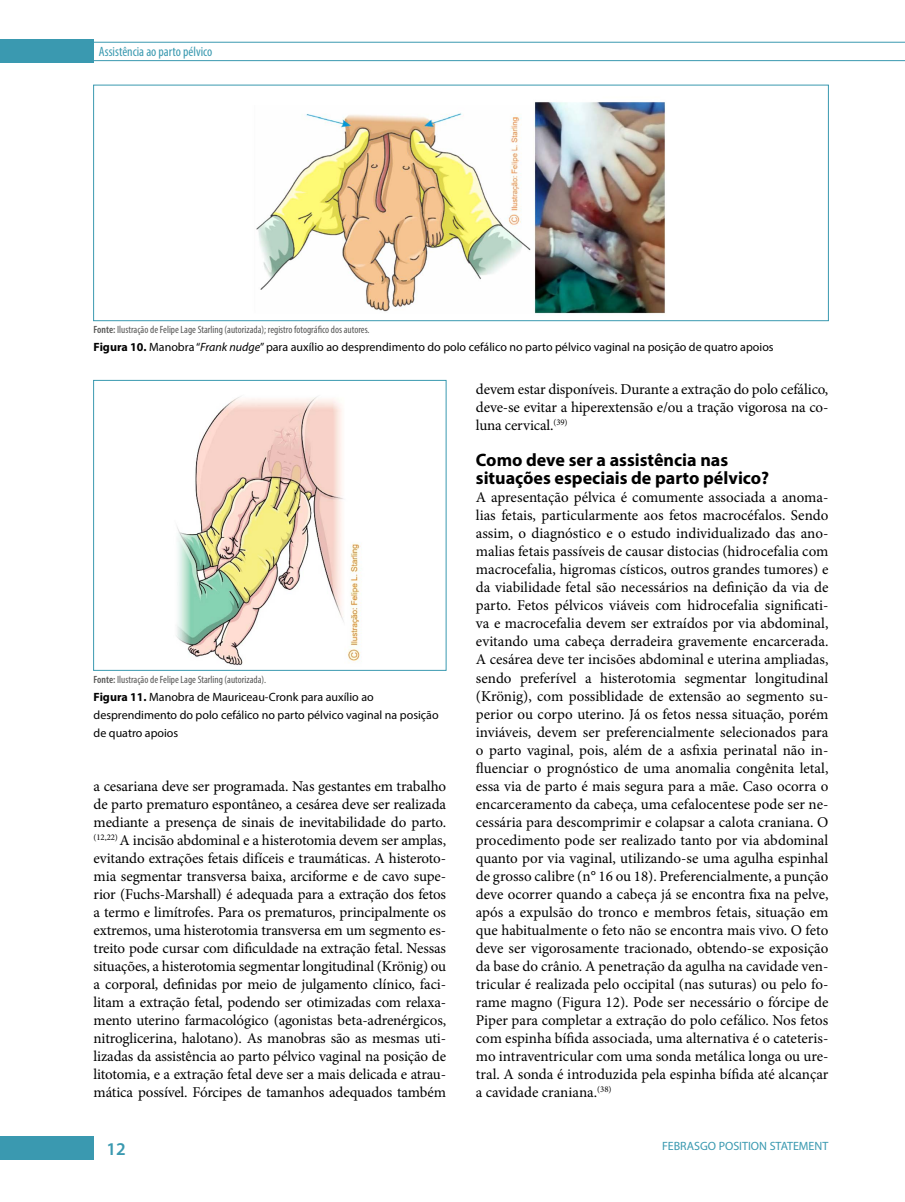
<style>
.page{position:relative;width:905px;height:1202px;background:#fff}
.page>*{position:absolute;margin:0;border:0;box-sizing:border-box;transform-origin:0 0}
.t1{font:700 18px/18px "Myriad Pro";color:#000}
.t2{font:600 18px "Myriad Pro";color:#3a99b0}
.t3{font:15px/18px "Minion Pro";letter-spacing:-.01em;color:#000;text-align:justify}
.t4{font:condensed 13.5px "Myriad Pro";color:#3a99b0}
.t5{font:12px/18px "Myriad Pro";color:#000}
.t6{font:12px "Myriad Pro";color:#3a99b0}
.t7{font:condensed 10.5px "Myriad Pro";color:#575756}
.s1{font-weight:600}
.s2{font-weight:700}
.s3{font-style:italic}
</style>
<div class="page">
<div style="left:0;top:1135px;width:93px;height:23px;background:#3a99b0"></div>
<hr style="left:94px;top:60px;width:810px;height:1px;background:#3a99b0">
<hr style="left:94px;top:42px;width:810px;height:1px;background:#3a99b0">
<div style="left:0;top:40px;width:93px;height:23px;background:#3a99b0"></div>
<img style="left:256px;top:102px;width:410px;height:212px">
<div style="left:93px;top:85px;width:735px;height:236px;border:1px solid #3a99b0"></div>
<img style="left:176px;top:396px;width:186px;height:270px">
<div style="left:93px;top:380px;width:353px;height:290px;border:1px solid #3a99b0"></div>
<p class="t4" style="left:99px;top:43px;width:115px">Assistência ao parto pélvico</p>
<p class="t7" style="left:94px;top:323px;width:277px"><span class="s1">Fonte:</span> Ilustração de Felipe Lage Starling (autorizada); registro fotográfico dos autores.</p>
<p class="t5" style="left:94px;top:338px;width:681px"><span class="s2">Figura 10.</span> Manobra “<span class="s3">Frank nudge</span>” para auxílio ao desprendimento do polo cefálico no parto pélvico vaginal na posição de quatro apoios</p>
<p class="t7" style="left:94px;top:673px;width:174px"><span class="s1">Fonte:</span> Ilustração de Felipe Lage Starling (autorizada).</p>
<p class="t5" style="left:94px;top:687px;width:346px"><span class="s2">Figura 11.</span> Manobra de Mauriceau-Cronk para auxílio ao desprendimento do polo cefálico no parto pélvico vaginal na posição de quatro apoios</p>
<p class="t3" style="left:94px;top:776px;width:354px">a cesariana deve ser programada. Nas gestantes em trabalho de parto prematuro espontâneo, a cesárea deve ser realizada mediante a presença de sinais de inevitabilidade do parto. <sup>(12,22)</sup> A incisão abdominal e a histerotomia devem ser amplas, evitando extrações fetais difíceis e traumáticas. A histeroto&shy;mia segmentar transversa baixa, arciforme e de cavo supe&shy;rior (Fuchs-Marshall) é adequada para a extração dos fetos a termo e limítrofes. Para os prematuros, principalmente os extremos, uma histerotomia transversa em um segmento es&shy;treito pode cursar com dificuldade na extração fetal. Nessas situações, a histerotomia segmentar longitudinal (Krönig) ou a corporal, definidas por meio de julgamento clínico, faci&shy;litam a extração fetal, podendo ser otimizadas com relaxa&shy;mento uterino farmacológico (agonistas beta-adrenérgicos, nitroglicerina, halotano). As manobras são as mesmas uti&shy;lizadas da assistência ao parto pélvico vaginal na posição de litotomia, e a extração fetal deve ser a mais delicada e atrau&shy;mática possível. Fórcipes de tamanhos adequados também</p>
<p class="t3" style="left:476px;top:380px;width:354px">devem estar disponíveis. Durante a extração do polo cefálico, deve-se evitar a hiperextensão e/ou a tração vigorosa na co&shy;luna cervical.<sup>(39)</sup></p>
<p class="t1" style="left:476px;top:450px;width:295px">Como deve ser a assistência nas situações especiais de parto pélvico?</p>
<p class="t3" style="left:476px;top:488px;width:354px">A apresentação pélvica é comumente associada a anoma&shy;lias fetais, particularmente aos fetos macrocéfalos. Sendo assim, o diagnóstico e o estudo individualizado das ano&shy;malias fetais passíveis de causar distocias (hidrocefalia com macrocefalia, higromas císticos, outros grandes tumores) e da viabilidade fetal são necessários na definição da via de parto. Fetos pélvicos viáveis com hidrocefalia significati&shy;va e macrocefalia devem ser extraídos por via abdominal, evitando uma cabeça derradeira gravemente encarcerada.<br>A cesárea deve ter incisões abdominal e uterina ampliadas, sendo preferível a histerotomia segmentar longitudinal (Krönig), com possiblidade de extensão ao segmento su&shy;perior ou corpo uterino. Já os fetos nessa situação, porém inviáveis, devem ser preferencialmente selecionados para o parto vaginal, pois, além de a asfixia perinatal não in&shy;fluenciar o prognóstico de uma anomalia congênita letal, essa via de parto é mais segura para a mãe. Caso ocorra o encarceramento da cabeça, uma cefalocentese pode ser ne&shy;cessária para descomprimir e colapsar a calota craniana. O procedimento pode ser realizado tanto por via abdominal quanto por via vaginal, utilizando-se uma agulha espinhal de grosso calibre (n° 16 ou 18). Preferencialmente, a punção deve ocorrer quando a cabeça já se encontra fixa na pelve, após a expulsão do tronco e membros fetais, situação em que habitualmente o feto não se encontra mais vivo. O feto deve ser vigorosamente tracionado, obtendo-se exposição da base do crânio. A penetração da agulha na cavidade ven&shy;tricular é realizada pelo occipital (nas suturas) ou pelo fo&shy;rame magno (Figura 12). Pode ser necessário o fórcipe de Piper para completar a extração do polo cefálico. Nos fetos com espinha bífida associada, uma alternativa é o cateteris&shy;mo intraventricular com uma sonda metálica longa ou ure&shy;tral. A sonda é introduzida pela espinha bífida até alcançar a cavidade craniana.<sup>(38)</sup></p>
<p class="t2" style="left:107px;top:1137px;width:21px">12</p>
<p class="t6" style="left:662px;top:1138px;width:168px">FEBRASGO POSITION STATEMENT</p>
</div>
